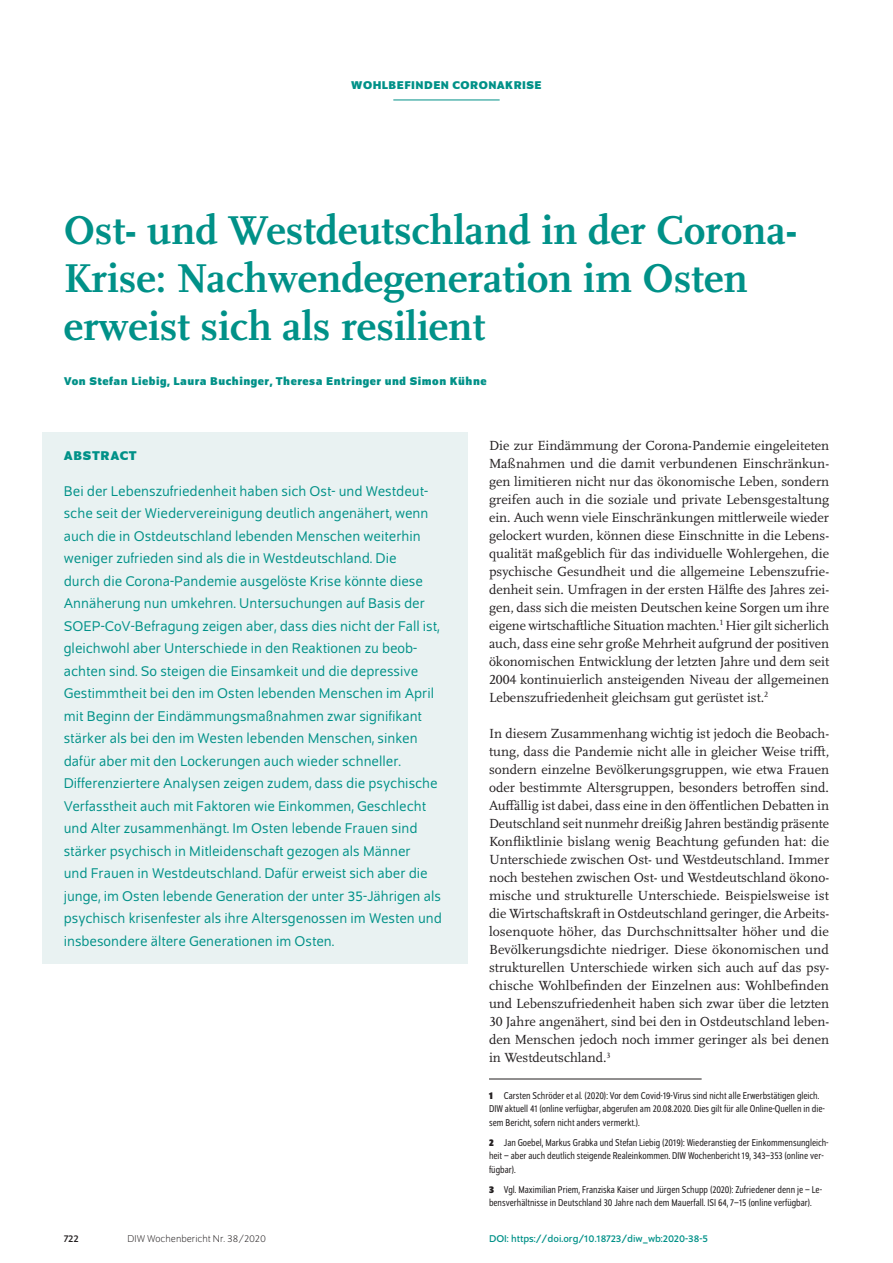
<style>
.page{position:relative;width:893px;height:1263px;background:#fff}
.page>*{position:absolute;margin:0;border:0;box-sizing:border-box;transform-origin:0 0}
.t1{font:700 42px/48px "Scala Pro";color:#009188}
.t2{font:15px/22.5px "Schumpeter Blond";color:#009188}
.t3{font:13.8px/18px "Scala Pro";color:#231f20;text-align:justify}
.t4{font:700 13.5px "Schumpeter";letter-spacing:.05em;color:#009188}
.t5{font:700 12px "Schumpeter";letter-spacing:.04em;color:#009188}
.t6{font:semi-condensed 10.5px/13.5px "Schumpeter Blond";color:#231f20}
.t7{font:10.5px "Schumpeter";color:#009188}
.t8{font:300 10.5px "Schumpeter";color:#231f20}
.t9{font:10.5px "Schumpeter";color:#231f20}
.s1{font-family:"Schumpeter";font-weight:700}
</style>
<div class="page">
<hr style="left:393px;top:100px;width:107px;height:1px;background:#009188">
<div style="left:43px;top:432px;width:425px;height:531px;background:#e9f2f2"></div>
<hr style="left:489px;top:1078px;width:213px;height:1px;background:#231f20">
<p class="t5" style="left:351px;top:79px;width:192px">WOHLBEFINDEN CORONAKRISE</p>
<h1 class="t1" style="left:64px;top:203px;width:735px">Ost- und Westdeutschland in der Corona-<br>Krise: Nachwendegeneration im Osten erweist sich als resilient</h1>
<p class="t5" style="left:64px;top:374px;width:424px">Von Stefan Liebig, Laura Buchinger, Theresa Entringer und Simon Kühne</p>
<p class="t4" style="left:64px;top:448px;width:75px">ABSTRACT</p>
<p class="t2" style="left:64px;top:480px;width:380px">Bei der Lebenszufriedenheit haben sich Ost- und Westdeut&shy;sche seit der Wiedervereinigung deutlich angenähert, wenn auch die in Ostdeutschland lebenden Menschen weiterhin weniger zufrieden sind als die in Westdeutschland. Die<br>durch die Corona-Pandemie ausgelöste Krise könnte diese Annäherung nun umkehren. Untersuchungen auf Basis der SOEP-CoV-Befragung zeigen aber, dass dies nicht der Fall ist, gleichwohl aber Unterschiede in den Reaktionen zu beob&shy;achten sind. So steigen die Einsamkeit und die depressive Gestimmtheit bei den im Osten lebenden Menschen im April mit Beginn der Eindämmungsmaßnahmen zwar signifikant stärker als bei den im Westen lebenden Menschen, sinken dafür aber mit den Lockerungen auch wieder schneller.<br>Differenziertere Analysen zeigen zudem, dass die psychische Verfasstheit auch mit Faktoren wie Einkommen, Geschlecht und Alter zusammenhängt. Im Osten lebende Frauen sind stärker psychisch in Mitleidenschaft gezogen als Männer<br>und Frauen in Westdeutschland. Dafür erweist sich aber die junge, im Osten lebende Generation der unter 35-Jährigen als psychisch krisenfester als ihre Altersgenossen im Westen und insbesondere ältere Generationen im Osten.</p>
<p class="t3" style="left:489px;top:436px;width:342px">Die zur Eindämmung der Corona-Pandemie eingeleiteten Maßnahmen und die damit verbundenen Einschränkun&shy;gen limitieren nicht nur das ökonomische Leben, sondern greifen auch in die soziale und private Lebensgestaltung ein. Auch wenn viele Einschränkungen mittlerweile wieder gelockert wurden, können diese Einschnitte in die Lebens&shy;qualität maßgeblich für das individuelle Wohlergehen, die psychische Gesundheit und die allgemeine Lebenszufrie&shy;denheit sein. Umfragen in der ersten Hälfte des Jahres zei&shy;gen, dass sich die meisten Deutschen keine Sorgen um ihre eigene wirtschaftliche Situation machten.<sup>1</sup> Hier gilt sicherlich auch, dass eine sehr große Mehrheit aufgrund der positiven ökonomischen Entwicklung der letzten Jahre und dem seit 2004 kontinuierlich ansteigenden Niveau der allgemeinen Lebenszufriedenheit gleichsam gut gerüstet ist.<sup>2</sup></p>
<p class="t3" style="left:489px;top:724px;width:342px">In diesem Zusammenhang wichtig ist jedoch die Beobach&shy;tung, dass die Pandemie nicht alle in gleicher Weise trifft, sondern einzelne Bevölkerungsgruppen, wie etwa Frauen oder bestimmte Altersgruppen, besonders betroffen sind.<br>Auffällig ist dabei, dass eine in den öffentlichen Debatten in Deutschland seit nunmehr dreißig Jahren beständig präsente Konfliktlinie bislang wenig Beachtung gefunden hat: die Unterschiede zwischen Ost- und Westdeutschland. Immer noch bestehen zwischen Ost- und Westdeutschland ökono&shy;mische und strukturelle Unterschiede. Beispielsweise ist die Wirtschaftskraft in Ostdeutschland geringer, die Arbeits&shy;losenquote höher, das Durchschnittsalter höher und die Bevölkerungsdichte niedriger. Diese ökonomischen und strukturellen Unterschiede wirken sich auch auf das psy&shy;chische Wohlbefinden der Einzelnen aus: Wohlbefinden und Lebenszufriedenheit haben sich zwar über die letzten 30 Jahre angenähert, sind bei den in Ostdeutschland leben&shy;den Menschen jedoch noch immer geringer als bei denen in Westdeutschland.<sup>3</sup></p>
<p class="t6" style="left:489px;top:1089px;width:337px"><span class="s1">1</span> Carsten Schröder et al. (2020): Vor dem Covid-19-Virus sind nicht alle Erwerbstätigen gleich.<br>DIW aktuell 41 (online verfügbar, abgerufen am 20.08.2020. Dies gilt für alle Online-Quellen in die&shy;sem Bericht, sofern nicht anders vermerkt.).</p>
<p class="t6" style="left:489px;top:1136px;width:341px"><span class="s1">2</span> Jan Goebel, Markus Grabka und Stefan Liebig (2019): Wiederanstieg der Einkommensungleich&shy;heit – aber auch deutlich steigende Realeinkommen. DIW Wochenbericht 19, 343–353 (online ver&shy;fügbar).</p>
<p class="t6" style="left:489px;top:1183px;width:335px"><span class="s1">3</span> Vgl. Maximilian Priem, Franziska Kaiser und Jürgen Schupp (2020): Zufriedener denn je – Le&shy;bensverhältnisse in Deutschland 30 Jahre nach dem Mauerfall. ISI 64, 7–15 (online verfügbar).</p>
<p class="t9" style="left:64px;top:1233px;width:17px">722</p>
<p class="t8" style="left:128px;top:1234px;width:140px">DIW Wochenbericht Nr. 38/2020</p>
<p class="t7" style="left:489px;top:1233px;width:221px">DOI: https://doi.org/10.18723/diw_wb:2020-38-5</p>
</div>
